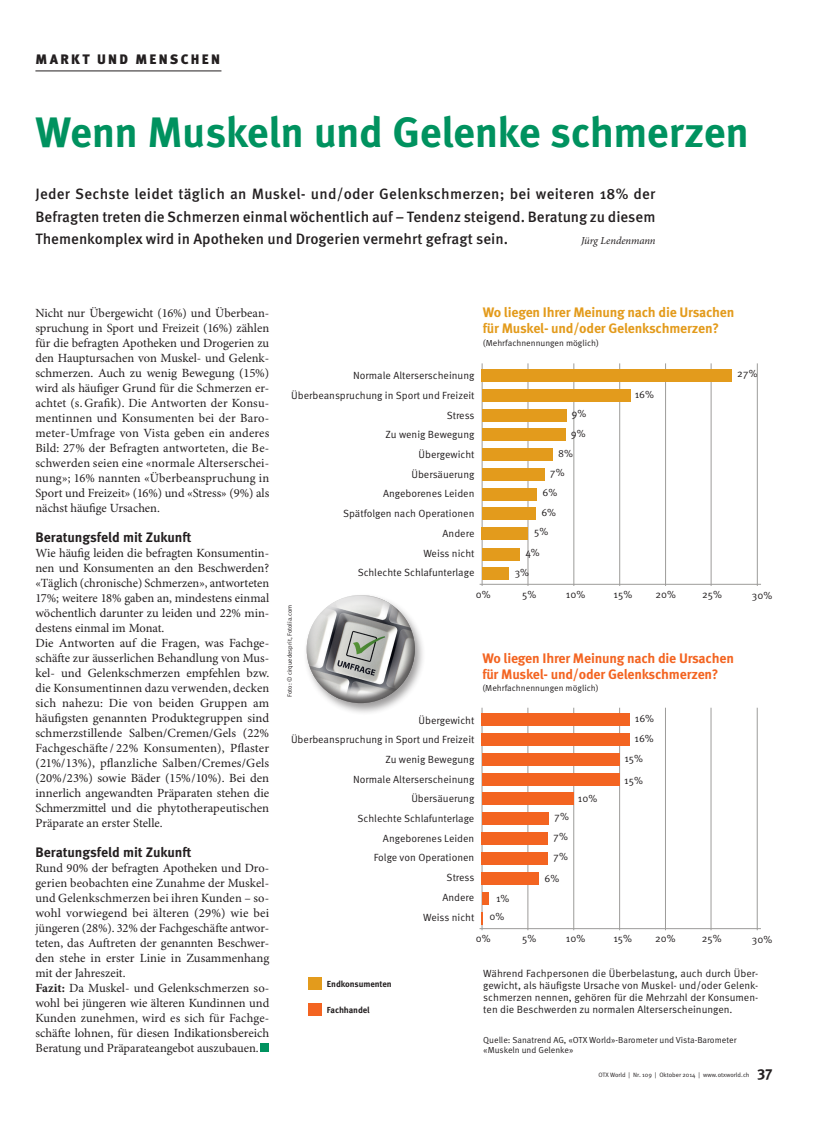
<style>
.page{position:relative;width:815px;height:1134px;background:#fff}
.page>*{position:absolute;margin:0;border:0;box-sizing:border-box;transform-origin:0 0}
.t1{font:700 42.5px "Meta OT";letter-spacing:-.015em;color:#00925f}
.t2{font:500 15px/22.5px "Meta OT";color:#231f20;text-align:justify}
.t3{font:700 15px "Meta OT";color:#231f20}
.t4{font:700 13.75px/16.2px "Meta OT";letter-spacing:-.015em;color:#f36421}
.t5{font:700 13.75px/16.2px "Meta OT";letter-spacing:-.015em;color:#e39b1c}
.t6{font:700 13.75px "Meta OT";color:#231f20}
.t7{font:900 13.75px "Meta OT";letter-spacing:.165em;color:#231f20}
.t8{font:12.5px/15px "Minion Pro";color:#231f20}
.t9{font:italic 10.62px "Minion Pro";letter-spacing:-.005em;color:#231f20}
.t10{font:10.38px/19.8px "Meta OT Norm";color:#231f20;text-align:right}
.t11{font:8.75px/10px "Meta OT Norm";color:#231f20}
.t12{font:700 8.75px "Meta OT";letter-spacing:-.01em;color:#231f20}
.t13{font:6.25px "Meta OT Norm";color:#231f20}
.s1{font-weight:700}
</style>
<div class="page">
<hr style="left:35px;top:71px;width:186px;height:1px;background:#231f20">
<div style="left:261px;top:1043px;width:8px;height:9px;background:#00925f"></div>
<hr style="left:482px;top:708px;width:1px;height:222px;background:#9d9c9a">
<hr style="left:711px;top:708px;width:1px;height:222px;background:#9d9c9a">
<hr style="left:528px;top:708px;width:1px;height:222px;background:#9d9c9a">
<hr style="left:573px;top:708px;width:1px;height:222px;background:#9d9c9a">
<hr style="left:619px;top:708px;width:1px;height:222px;background:#9d9c9a">
<hr style="left:665px;top:708px;width:1px;height:222px;background:#9d9c9a">
<hr style="left:479px;top:928px;width:282px;height:1px;background:#9d9c9a">
<div style="left:482px;top:714px;width:148px;height:12px;background:#f36421"></div>
<div style="left:482px;top:733px;width:148px;height:13px;background:#f36421"></div>
<div style="left:482px;top:753px;width:137px;height:13px;background:#f36421"></div>
<div style="left:482px;top:773px;width:138px;height:12px;background:#f36421"></div>
<div style="left:482px;top:793px;width:91px;height:12px;background:#f36421"></div>
<div style="left:482px;top:812px;width:67px;height:13px;background:#f36421"></div>
<div style="left:482px;top:832px;width:66px;height:13px;background:#f36421"></div>
<div style="left:482px;top:852px;width:66px;height:12px;background:#f36421"></div>
<div style="left:482px;top:872px;width:57px;height:12px;background:#f36421"></div>
<svg style="left:482px;top:912px;width:1px;height:12px"></svg>
<hr style="left:757px;top:708px;width:1px;height:222px;background:#9d9c9a">
<div style="left:482px;top:893px;width:6px;height:12px;background:#f36421"></div>
<hr style="left:482px;top:363px;width:1px;height:223px;background:#9d9c9a">
<hr style="left:711px;top:363px;width:1px;height:223px;background:#9d9c9a">
<hr style="left:528px;top:363px;width:1px;height:223px;background:#9d9c9a">
<hr style="left:574px;top:363px;width:1px;height:223px;background:#9d9c9a">
<hr style="left:619px;top:363px;width:1px;height:223px;background:#9d9c9a">
<hr style="left:665px;top:363px;width:1px;height:223px;background:#9d9c9a">
<hr style="left:480px;top:584px;width:281px;height:1px;background:#9d9c9a">
<div style="left:482px;top:369px;width:250px;height:13px;background:#e39b1c"></div>
<div style="left:482px;top:389px;width:148px;height:12px;background:#e39b1c"></div>
<div style="left:482px;top:409px;width:84px;height:12px;background:#e39b1c"></div>
<div style="left:482px;top:429px;width:83px;height:12px;background:#e39b1c"></div>
<div style="left:482px;top:448px;width:71px;height:13px;background:#e39b1c"></div>
<div style="left:482px;top:468px;width:62px;height:13px;background:#e39b1c"></div>
<div style="left:482px;top:488px;width:54px;height:12px;background:#e39b1c"></div>
<div style="left:482px;top:508px;width:54px;height:12px;background:#e39b1c"></div>
<div style="left:482px;top:527px;width:46px;height:13px;background:#e39b1c"></div>
<div style="left:482px;top:568px;width:27px;height:12px;background:#e39b1c"></div>
<hr style="left:757px;top:363px;width:1px;height:223px;background:#9d9c9a">
<div style="left:482px;top:548px;width:37px;height:12px;background:#e39b1c"></div>
<div style="left:308px;top:977px;width:13px;height:13px;background:#e39b1c"></div>
<div style="left:308px;top:1003px;width:13px;height:13px;background:#f36421"></div>
<div style="left:303px;top:593px;width:123px;height:123px;background:#231f20;opacity:.45"></div>
<div style="left:294px;top:541px;width:131px;height:163px;background:#fff"></div>
<div style="left:305px;top:612px;width:120px;height:92px;background:#231f20;opacity:.5"></div>
<div style="left:319px;top:613px;width:83px;height:33px;background:#fff;opacity:.2"></div>
<div style="left:319px;top:586px;width:83px;height:47px;background:#231f20;opacity:.1"></div>
<p class="t7" style="left:36px;top:50px;width:186px">MARKT UND MENSCHEN</p>
<h1 class="t1" style="left:35px;top:107px;width:715px">Wenn Muskeln und Gelenke schmerzen</h1>
<p class="t2" style="left:35px;top:183px;width:622px">Jeder Sechste leidet täglich an Muskel- und/oder Gelenkschmerzen; bei weiteren 18% der Befragten treten die Schmerzen einmal wöchentlich auf – Tendenz steigend. Beratung zu diesem Themenkomplex wird in Apotheken und Drogerien vermehrt gefragt sein.</p>
<p class="t9" style="left:581px;top:234px;width:76px">Jürg Lendenmann</p>
<p class="t8" style="left:35px;top:306px;width:235px;text-align:justify">Nicht nur Übergewicht (16%) und Überbean&shy;spruchung in Sport und Freizeit (16%) zählen für die befragten Apotheken und Drogerien zu den Hauptursachen von Muskel- und Gelenk&shy;schmerzen. Auch zu wenig Bewegung (15%) wird als häufiger Grund für die Schmerzen er&shy;achtet (s. Grafik). Die Antworten der Konsu&shy;mentinnen und Konsumenten bei der Baro&shy;meter-Umfrage von Vista geben ein anderes Bild: 27% der Befragten antworteten, die Be&shy;schwerden seien eine «normale Alterserschei&shy;nung»; 16% nannten «Überbeanspruchung in Sport und Freizeit» (16%) und «Stress» (9%) als nächst häufige Ursachen.</p>
<p class="t6" style="left:35px;top:529px;width:158px">Beratungsfeld mit Zukunft</p>
<p class="t8" style="left:35px;top:546px;width:235px">Wie häufig leiden die befragten Konsumentin&shy;nen und Konsumenten an den Beschwerden? «Täglich (chronische) Schmerzen», antworteten 17%; weitere 18% gaben an, mindestens einmal wöchentlich darunter zu leiden und 22% min&shy;destens einmal im Monat.<br>Die Antworten auf die Fragen, was Fachge&shy;schäfte zur äusserlichen Behandlung von Mus&shy;kel- und Gelenkschmerzen empfehlen bzw. die Konsumentinnen dazu verwenden, decken sich nahezu: Die von beiden Gruppen am häufigsten genannten Produktegruppen sind schmerzstillende Salben/Cremen/Gels (22% Fachgeschäfte / 22% Konsumenten), Pflaster (21%/13%), pflanzliche Salben/Cremes/Gels (20%/23%) sowie Bäder (15%/10%). Bei den innerlich angewandten Präparaten stehen die Schmerzmittel und die phytotherapeutischen Präparate an erster Stelle.</p>
<p class="t6" style="left:35px;top:844px;width:158px">Beratungsfeld mit Zukunft</p>
<p class="t8" style="left:35px;top:861px;width:235px">Rund 90% der befragten Apotheken und Dro&shy;gerien beobachten eine Zunahme der Muskel&shy;und Gelenkschmerzen bei ihren Kunden – so&shy;wohl vorwiegend bei älteren (29%) wie bei jüngeren (28%). 32% der Fachgeschäfte antwor&shy;teten, das Auftreten der genannten Beschwer&shy;den stehe in erster Linie in Zusammenhang mit der Jahreszeit.<br><span class="s1">Fazit:</span> Da Muskel- und Gelenkschmerzen so&shy;wohl bei jüngeren wie älteren Kundinnen und Kunden zunehmen, wird es sich für Fachge&shy;schäfte lohnen, für diesen Indikationsbereich Beratung und Präparateangebot auszubauen.</p>
<p class="t5" style="left:483px;top:304px;width:253px">Wo liegen Ihrer Meinung nach die Ursachen für Muskel- und/oder Gelenkschmerzen?</p>
<p class="t11" style="left:483px;top:338px;width:118px">(Mehrfachnennungen möglich)</p>
<p class="t10" style="left:291px;top:366px;width:185px">Normale Alterserscheinung<br>Überbeanspruchung in Sport und Freizeit<br>Stress<br>Zu wenig Bewegung<br>Übergewicht<br>Übersäuerung<br>Angeborenes Leiden<br>Spätfolgen nach Operationen<br>Andere<br>Weiss nicht<br>Schlechte Schlafunterlage</p>
<p class="t10" style="left:572px;top:403px;width:16px">9%</p>
<p class="t10" style="left:571px;top:423px;width:16px">9%</p>
<p class="t10" style="left:558px;top:443px;width:17px">8%</p>
<p class="t10" style="left:550px;top:463px;width:16px">7%</p>
<p class="t10" style="left:543px;top:483px;width:16px">6%</p>
<p class="t10" style="left:541px;top:503px;width:16px">6%</p>
<p class="t10" style="left:534px;top:522px;width:16px">5%</p>
<p class="t10" style="left:526px;top:543px;width:16px">4%</p>
<p class="t10" style="left:515px;top:562px;width:16px">3%</p>
<p class="t10" style="left:635px;top:384px;width:21px">16%</p>
<p class="t10" style="left:737px;top:364px;width:22px">27%</p>
<p class="t10" style="left:476px;top:585px;width:16px">0%</p>
<p class="t10" style="left:522px;top:585px;width:16px">5%</p>
<p class="t10" style="left:566px;top:585px;width:21px">10%</p>
<p class="t10" style="left:614px;top:585px;width:20px">15%</p>
<p class="t10" style="left:655px;top:585px;width:22px">20%</p>
<p class="t10" style="left:702px;top:585px;width:21px">25%</p>
<p class="t13" style="left:286px;top:697px;width:94px;rotate:-90deg">Foto: © cirquedesprit, Fotolia.com</p>
<p class="t10" style="left:291px;top:710px;width:185px">Übergewicht<br>Überbeanspruchung in Sport und Freizeit<br>Zu wenig Bewegung<br>Normale Alterserscheinung<br>Übersäuerung<br>Schlechte Schlafunterlage<br>Angeborenes Leiden<br>Folge von Operationen<br>Stress<br>Andere<br>Weiss nicht</p>
<p class="t4" style="left:482px;top:650px;width:253px">Wo liegen Ihrer Meinung nach die Ursachen für Muskel- und/oder Gelenkschmerzen?</p>
<p class="t11" style="left:482px;top:683px;width:118px">(Mehrfachnennungen möglich)</p>
<p class="t10" style="left:496px;top:889px;width:15px">1%</p>
<p class="t10" style="left:489px;top:907px;width:16px">0%</p>
<p class="t10" style="left:553px;top:807px;width:17px;text-align:justify">7% 7% 7%</p>
<p class="t10" style="left:544px;top:868px;width:16px">6%</p>
<p class="t10" style="left:578px;top:789px;width:21px">10%</p>
<p class="t10" style="left:635px;top:708px;width:21px">16%</p>
<p class="t10" style="left:635px;top:729px;width:21px">16%</p>
<p class="t10" style="left:624px;top:749px;width:20px">15%</p>
<p class="t10" style="left:624px;top:770px;width:20px">15%</p>
<p class="t10" style="left:476px;top:929px;width:16px">0%</p>
<p class="t10" style="left:522px;top:929px;width:16px">5%</p>
<p class="t10" style="left:566px;top:929px;width:21px">10%</p>
<p class="t10" style="left:613px;top:929px;width:20px">15%</p>
<p class="t10" style="left:655px;top:929px;width:22px">20%</p>
<p class="t10" style="left:702px;top:929px;width:21px">25%</p>
<p class="t10" style="left:752px;top:585px;width:22px">30%</p>
<p class="t10" style="left:752px;top:930px;width:22px">30%</p>
<p class="t12" style="left:327px;top:978px;width:66px">Endkonsumenten</p>
<p class="t12" style="left:327px;top:1005px;width:44px">Fachhandel</p>
<p class="t10" style="left:483px;top:968px;width:276px;line-height:11.9px;text-align:justify">Während Fachpersonen die Überbelastung, auch durch Über&shy;gewicht, als häufigste Ursache von Muskel- und/oder Gelenk&shy;schmerzen nennen, gehören für die Mehrzahl der Konsumen&shy;ten die Beschwerden zu normalen Alterserscheinungen.</p>
<p class="t11" style="left:483px;top:1035px;width:255px">Quelle: Sanatrend AG, «OTX World»-Barometer und Vista-Barometer «Muskeln und Gelenke»</p>
<p class="t13" style="left:598px;top:1071px;width:153px">OTX World | Nr. 109 | Oktober 2014 | www.otxworld.ch</p>
<p class="t3" style="left:757px;top:1063px;width:17px">37</p>
</div>
